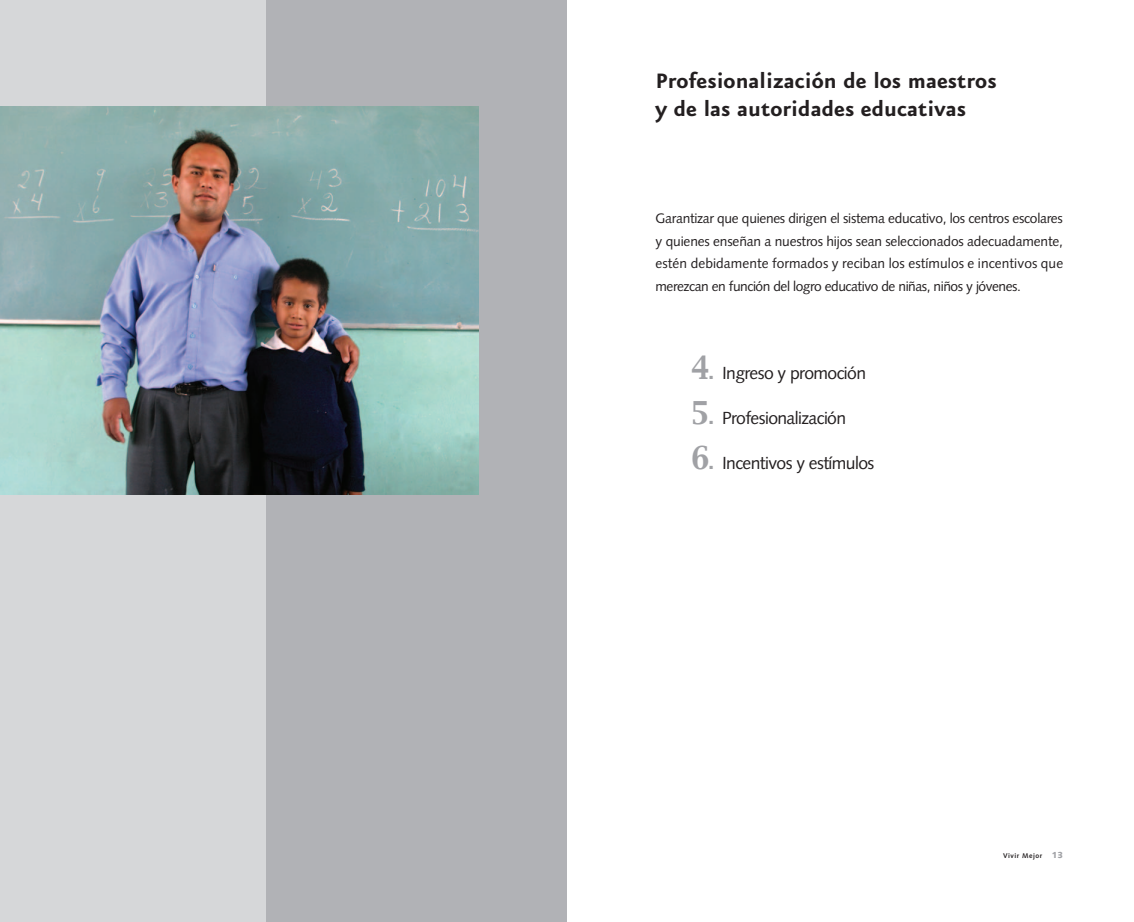
<style>
.page{position:relative;width:1134px;height:922px;background:#fff}
.page>*{position:absolute;margin:0;border:0;box-sizing:border-box;transform-origin:0 0}
.t1{font:700 25px/27.5px "Eureka Sans";color:#231f20}
.t2{font:17.5px "Syntax";letter-spacing:-.035em;color:#231f20}
.t3{font:13.75px/22.5px "Syntax";letter-spacing:-.035em;color:#231f20;text-align:justify}
.t4{font:700 6.88px "Syntax";letter-spacing:.065em;color:#231f20}
.s1{font-family:"Capitals";font-size:27.5px;color:#a0a1a5}
.s2{font-family:"Capitals";font-size:18.75px;color:#a0a1a5}
.s3{font-weight:900;font-size:8.75px;color:#a0a1a5}
</style>
<div class="page">
<div style="left:0;top:0;width:567px;height:921px;background:#d6d7d9"></div>
<div style="left:266px;top:0;width:301px;height:921px;background:#b1b2b6"></div>
<img style="left:0;top:106px;width:478px;height:388px">
<h1 class="t1" style="left:656px;top:70px;width:343px">Profesionalización de los maestros y de las autoridades educativas</h1>
<p class="t3" style="left:656px;top:208px;width:409px">Garantizar que quienes dirigen el sistema educativo, los centros escolares y quienes enseñan a nuestros hijos sean seleccionados adecuadamente, estén debidamente formados y reciban los estímulos e incentivos que merezcan en función del logro educativo de niñas, niños y jóvenes.</p>
<p class="t2" style="left:691px;top:366px;width:177px"><span class="s1">4</span><span class="s2">.</span> Ingreso y promoción</p>
<p class="t2" style="left:691px;top:411px;width:157px"><span class="s1">5</span><span class="s2">.</span> Profesionalización</p>
<p class="t2" style="left:691px;top:456px;width:185px"><span class="s1">6</span><span class="s2">.</span> Incentivos y estímulos</p>
<p class="t4" style="left:1003px;top:852px;width:61px">Vivir Mejor <span class="s3">13</span></p>
</div>
